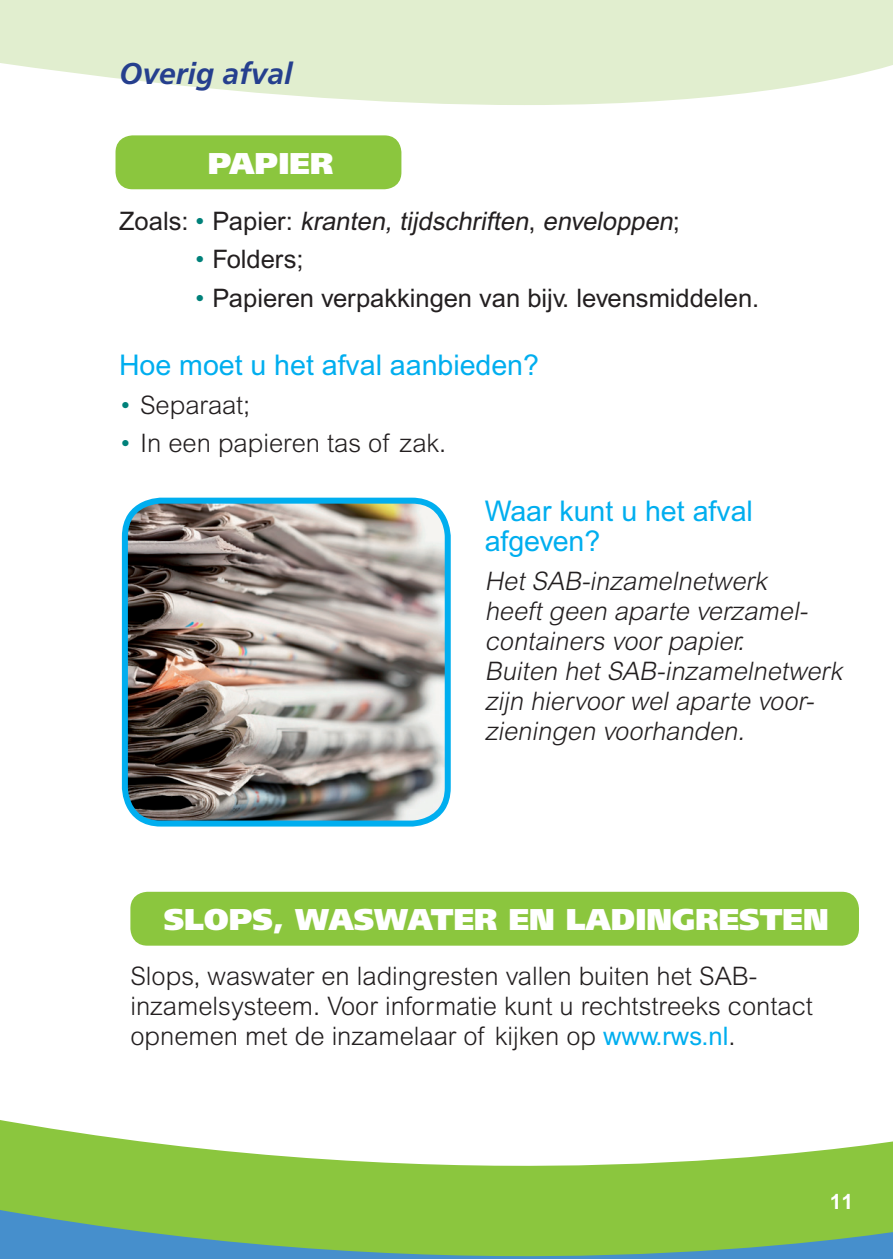
<style>
.page{position:relative;width:893px;height:1259px;background:#fff}
.page>*{position:absolute;margin:0;border:0;box-sizing:border-box;transform-origin:0 0}
.t1{font:900 30px "Frutiger";color:#fff}
.t2{font:italic 700 30px "Frutiger";color:#253f8e}
.t3{font:28.5px/30px "Arial SFMT";color:#00aeef}
.t4{font:300 25.5px/30px "Arial";color:#231f20}
.t5{font:italic 300 25.5px/30px "Arial";color:#231f20}
.t6{font:25.5px "Arial SFMT";color:#231f20}
.t7{font:italic 25.5px "Arial SFMT";color:#231f20}
.t8{font:700 21px "Arial SFMT";color:#fff}
.s1{font-style:normal}
.s2{font-style:normal;color:#00817a}
.s3{color:#00817a}
.s4{font-family:"Arial SFMT";font-weight:400;color:#00aeef}
</style>
<div class="page">
<svg style="left:0;top:0;width:893px;height:105px;background:#e4f0d5"></svg>
<div style="left:116px;top:135px;width:285px;height:54px;background:#8bc63e;border-radius:17px"></div>
<svg style="left:0;top:1120px;width:893px;height:139px;fill:#8bc63e"></svg>
<div style="left:130px;top:891px;width:729px;height:54px;background:#8bc63e;border-radius:17px"></div>
<img style="left:122px;top:497px;width:329px;height:329px">
<p class="t2" style="left:119px;top:56px;width:175px">Overig afval</p>
<p class="t1" style="left:208px;top:145px;width:127px">PAPIER</p>
<p class="t7" style="left:119px;top:206px;width:562px"><span class="s1">Z o a l s :</span> <span class="s2">•</span> <span class="s1">P a p i e r :</span> kranten, tijdschriften<span class="s1">,</span> enveloppen<span class="s1">;</span></p>
<p class="t6" style="left:196px;top:245px;width:109px"><span class="s3">•</span> Folders;</p>
<p class="t6" style="left:196px;top:283px;width:565px"><span class="s3">•</span> Papieren verpakkingen van bijv. levensmiddelen.</p>
<p class="t3" style="left:119px;top:350px;width:421px">Hoe moet u het afval aanbieden?</p>
<p class="t4" style="left:119px;top:390px;width:133px"><span class="s3">•</span> Separaat;</p>
<p class="t4" style="left:119px;top:428px;width:329px"><span class="s3">•</span> In een papieren tas of zak.</p>
<p class="t3" style="left:485px;top:496px;width:270px">Waar kunt u het afval afgeven?</p>
<p class="t5" style="left:485px;top:565px;width:364px">Het SAB-inzamelnetwerk<br>heeft geen aparte verzamel&shy;containers voor papier.<br>Buiten het SAB-inzamelnetwerk zij n hiervoor wel aparte voor&shy;zieningen voorhanden.</p>
<p class="t1" style="left:164px;top:901px;width:666px">SLOPS, WASWATER EN LADINGRESTEN</p>
<p class="t4" style="left:130px;top:961px;width:684px">Slops, waswater en ladingresten vallen buiten het SAB&shy;inzamelsysteem. Voor informatie kunt u rechtstreeks contact opnemen met de inzamelaar of kijken op <span class="s4">www.rws.nl</span>.</p>
<p class="t8" style="left:830px;top:1189px;width:25px">11</p>
</div>
